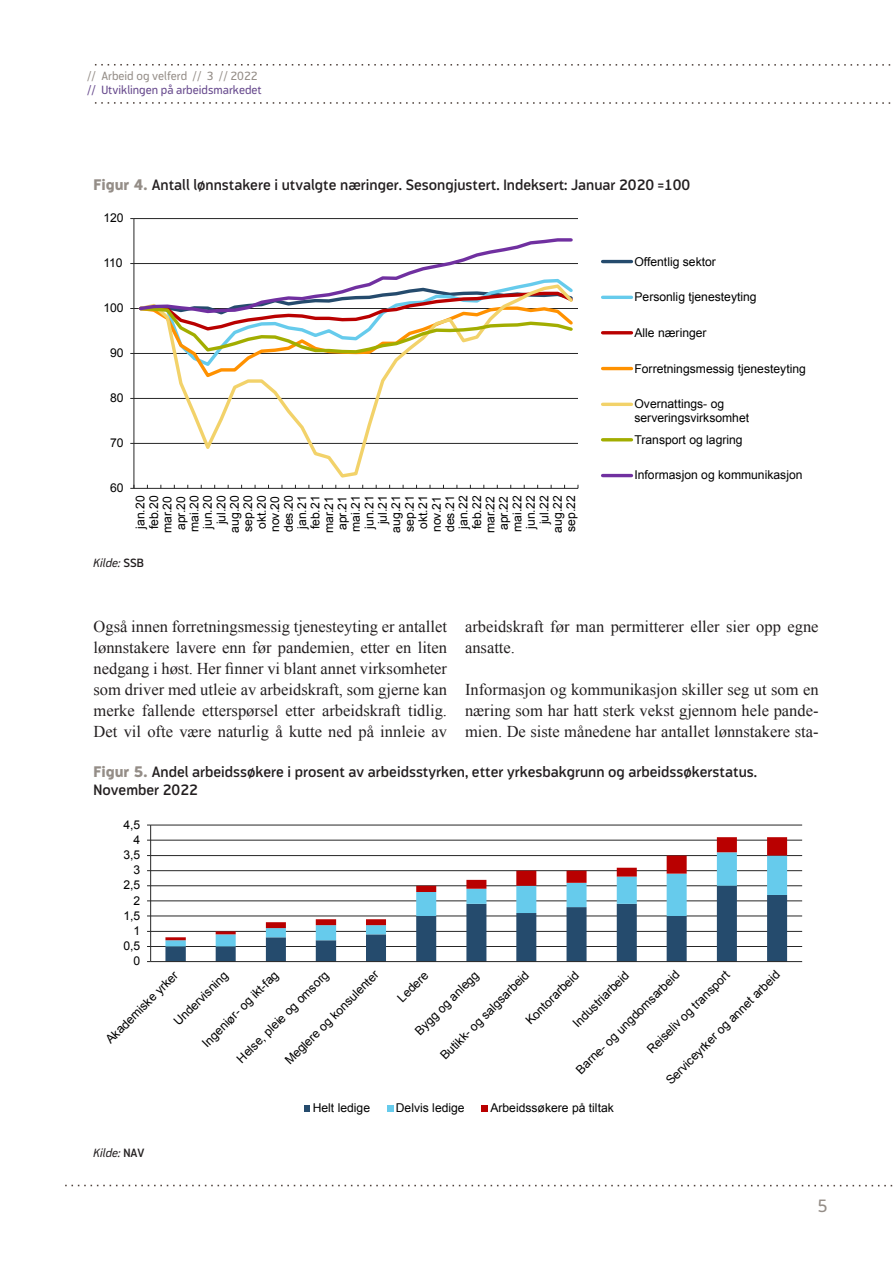
<style>
.page{position:relative;width:893px;height:1263px;background:#fff}
.page>*{position:absolute;margin:0;border:0;box-sizing:border-box;transform-origin:0 0}
.t1{font:18px "Modus";color:#948d87}
.t2{font:16.5px/21px "Times New Roman";color:#231f20;text-align:justify}
.t3{font:600 15px/18px "Modus";color:#231f20}
.t4{font:12.15px/13.5px "Arial";color:#000;text-align:right}
.t5{font:12px "Modus";color:#64468b}
.t6{font:12px "Modus";color:#948d87}
.t7{font:italic 12px "Modus";color:#231f20}
.s1{font-weight:800;color:#948d87}
.s2{font-weight:600;font-style:normal}
</style>
<div class="page">
<svg style="left:94px;top:64px;width:797px;height:2px"></svg>
<svg style="left:94px;top:102px;width:797px;height:2px"></svg>
<svg style="left:65px;top:1185px;width:828px;height:1px"></svg>
<hr style="left:134px;top:443px;width:444px;height:1px;background:#262626">
<hr style="left:134px;top:398px;width:444px;height:1px;background:#262626">
<hr style="left:134px;top:353px;width:444px;height:1px;background:#262626">
<hr style="left:134px;top:308px;width:444px;height:1px;background:#262626">
<hr style="left:134px;top:263px;width:444px;height:1px;background:#262626">
<hr style="left:134px;top:218px;width:444px;height:1px;background:#262626">
<hr style="left:134px;top:219px;width:1px;height:269px;background:#262626">
<hr style="left:134px;top:488px;width:444px;height:1px;background:#262626">
<svg style="left:130px;top:485px;width:5px;height:4px"></svg>
<svg style="left:136px;top:380px;width:440px;height:98px"></svg>
<svg style="left:130px;top:236px;width:443px;height:144px"></svg>
<hr style="left:603px;top:260px;width:28px;height:3px;background:#254b6d">
<hr style="left:603px;top:296px;width:28px;height:3px;background:#66cbec">
<hr style="left:603px;top:331px;width:28px;height:3px;background:#b90000">
<hr style="left:603px;top:367px;width:28px;height:3px;background:#ff9100">
<hr style="left:603px;top:403px;width:28px;height:3px;background:#f2d26a">
<hr style="left:603px;top:438px;width:28px;height:3px;background:#a2ad00">
<hr style="left:603px;top:474px;width:28px;height:3px;background:#7030a0">
<hr style="left:151px;top:946px;width:651px;height:1px;background:#262626">
<hr style="left:151px;top:931px;width:651px;height:1px;background:#262626">
<hr style="left:151px;top:915px;width:651px;height:1px;background:#262626">
<hr style="left:151px;top:900px;width:651px;height:1px;background:#262626">
<hr style="left:151px;top:885px;width:651px;height:1px;background:#262626">
<hr style="left:151px;top:870px;width:651px;height:1px;background:#262626">
<hr style="left:151px;top:855px;width:651px;height:1px;background:#262626">
<hr style="left:151px;top:840px;width:651px;height:1px;background:#262626">
<hr style="left:151px;top:825px;width:651px;height:1px;background:#262626">
<svg style="left:165px;top:946px;width:622px;height:15px"></svg>
<svg style="left:165px;top:940px;width:622px;height:6px"></svg>
<svg style="left:165px;top:837px;width:622px;height:103px"></svg>
<hr style="left:150px;top:825px;width:1px;height:136px;background:#262626">
<hr style="left:151px;top:961px;width:651px;height:1px;background:#262626">
<svg style="left:304px;top:1105px;width:6px;height:6px"></svg>
<div style="left:387px;top:1105px;width:7px;height:6px;background:#66cbec"></div>
<svg style="left:482px;top:1105px;width:6px;height:6px"></svg>
<p class="t6" style="left:87px;top:69px;width:172px">// Arbeid og velferd // 3 // 2022</p>
<p class="t5" style="left:87px;top:83px;width:176px">// Utviklingen på arbeidsmarkedet</p>
<p class="t3" style="left:94px;top:175px;width:598px"><span class="s1">Figur 4.</span> Antall lønnstakere i utvalgte næringer. Sesongjustert. Indeksert: Januar 2020 =100</p>
<p class="t4" style="left:103px;top:211px;width:22px">120</p>
<p class="t4" style="left:103px;top:256px;width:21px">110</p>
<p class="t4" style="left:103px;top:301px;width:22px">100</p>
<p class="t4" style="left:110px;top:346px;width:15px">90</p>
<p class="t4" style="left:110px;top:391px;width:15px">80</p>
<p class="t4" style="left:110px;top:436px;width:15px">70</p>
<p class="t4" style="left:110px;top:481px;width:15px">60</p>
<p class="t4" style="left:134px;top:533px;width:39px;rotate:-90deg">jan.20 feb.20 mar.20 apr.20 mai.20 jun.20 jul.20 aug.20 sep.20 okt.20 nov.20 des.20 jan.21 feb.21 mar.21 apr.21 mai.21 jun.21 jul.21 aug.21 sep.21 okt.21 nov.21 des.21 jan.22 feb.22 mar.22 apr.22 mai.22 jun.22 jul.22 aug.22 sep.22</p>
<p class="t7" style="left:94px;top:556px;width:52px">Kilde: <span class="s2">SSB</span></p>
<p class="t4" style="left:634px;top:255px;width:83px">Offentlig sektor</p>
<p class="t4" style="left:634px;top:290px;width:124px">Personlig tjenesteyting</p>
<p class="t4" style="left:634px;top:326px;width:74px">Alle næringer</p>
<p class="t4" style="left:634px;top:362px;width:173px">Forretningsmessig tjenesteyting</p>
<p class="t4" style="left:634px;top:397px;width:116px;text-align:left">Overnattings- og serveringsvirksomhet</p>
<p class="t4" style="left:634px;top:433px;width:110px">Transport og lagring</p>
<p class="t4" style="left:634px;top:468px;width:170px">Informasjon og kommunikasjon</p>
<p class="t2" style="left:94px;top:616px;width:355px">Også innen forretningsmessig tjenesteyting er antallet lønnstakere lavere enn før pandemien, etter en liten nedgang i høst. Her finner vi blant annet virksomheter som driver med utleie av arbeidskraft, som gjerne kan merke fallende etterspørsel etter arbeidskraft tidlig.<br>Det vil ofte være naturlig å kutte ned på innleie av</p>
<h2 class="t2" style="left:465px;top:616px;width:355px">arbeidskraft før man permitterer eller sier opp egne ansatte.</h2>
<h2 class="t2" style="left:465px;top:679px;width:355px">Informasjon og kommunikasjon skiller seg ut som en næring som har hatt sterk vekst gjennom hele pande&shy;mien. De siste månedene har antallet lønnstakere sta-</h2>
<p class="t3" style="left:94px;top:762px;width:665px"><span class="s1">Figur 5.</span> Andel arbeidssøkere i prosent av arbeidsstyrken, etter yrkesbakgrunn og arbeidssøkerstatus.<br>November 2022</p>
<p class="t4" style="left:123px;top:818px;width:18px">4,5</p>
<p class="t4" style="left:134px;top:833px;width:8px">4</p>
<p class="t4" style="left:123px;top:848px;width:18px">3,5</p>
<p class="t4" style="left:134px;top:863px;width:8px">3</p>
<p class="t4" style="left:123px;top:878px;width:18px">2,5</p>
<p class="t4" style="left:134px;top:894px;width:8px">2</p>
<p class="t4" style="left:123px;top:909px;width:18px">1,5</p>
<p class="t4" style="left:134px;top:924px;width:8px">1</p>
<p class="t4" style="left:123px;top:939px;width:18px">0,5</p>
<p class="t4" style="left:134px;top:954px;width:8px">0</p>
<p class="t4" style="left:644px;top:1046px;width:112px;rotate:-45deg">Reiseliv og transport</p>
<p class="t4" style="left:574px;top:1067px;width:142px;rotate:-45deg">Barne- og ungdomsarbeid</p>
<p class="t4" style="left:663px;top:1077px;width:157px;rotate:-45deg">Serviceyrker og annet arbeid</p>
<p class="t4" style="left:438px;top:1053px;width:121px;rotate:-45deg">Butikk- og salgsarbeid</p>
<p class="t4" style="left:523px;top:1017px;width:71px;rotate:-45deg">Kontorarbeid</p>
<p class="t4" style="left:570px;top:1020px;width:75px;rotate:-45deg">Industriarbeid</p>
<p class="t4" style="left:282px;top:1057px;width:128px;rotate:-45deg">Meglere og konsulenter</p>
<p class="t4" style="left:395px;top:995px;width:39px;rotate:-45deg">Ledere</p>
<p class="t4" style="left:103px;top:1036px;width:98px;rotate:-45deg">Akademiske yrker</p>
<p class="t4" style="left:200px;top:1040px;width:103px;rotate:-45deg">Ingeniør- og ikt-fag</p>
<p class="t4" style="left:234px;top:1056px;width:126px;rotate:-45deg">Helse, pleie og omsorg</p>
<p class="t4" style="left:412px;top:1028px;width:86px;rotate:-45deg">Bygg og anlegg</p>
<p class="t4" style="left:171px;top:1018px;width:72px;rotate:-45deg">Undervisning</p>
<p class="t7" style="left:94px;top:1146px;width:52px">Kilde: <span class="s2">NAV</span></p>
<p class="t4" style="left:313px;top:1101px;width:59px">Helt ledige</p>
<p class="t4" style="left:396px;top:1101px;width:70px">Delvis ledige</p>
<p class="t4" style="left:490px;top:1101px;width:125px">Arbeidssøkere på tiltak</p>
<h1 class="t1" style="left:817px;top:1195px;width:12px">5</h1>
</div>
